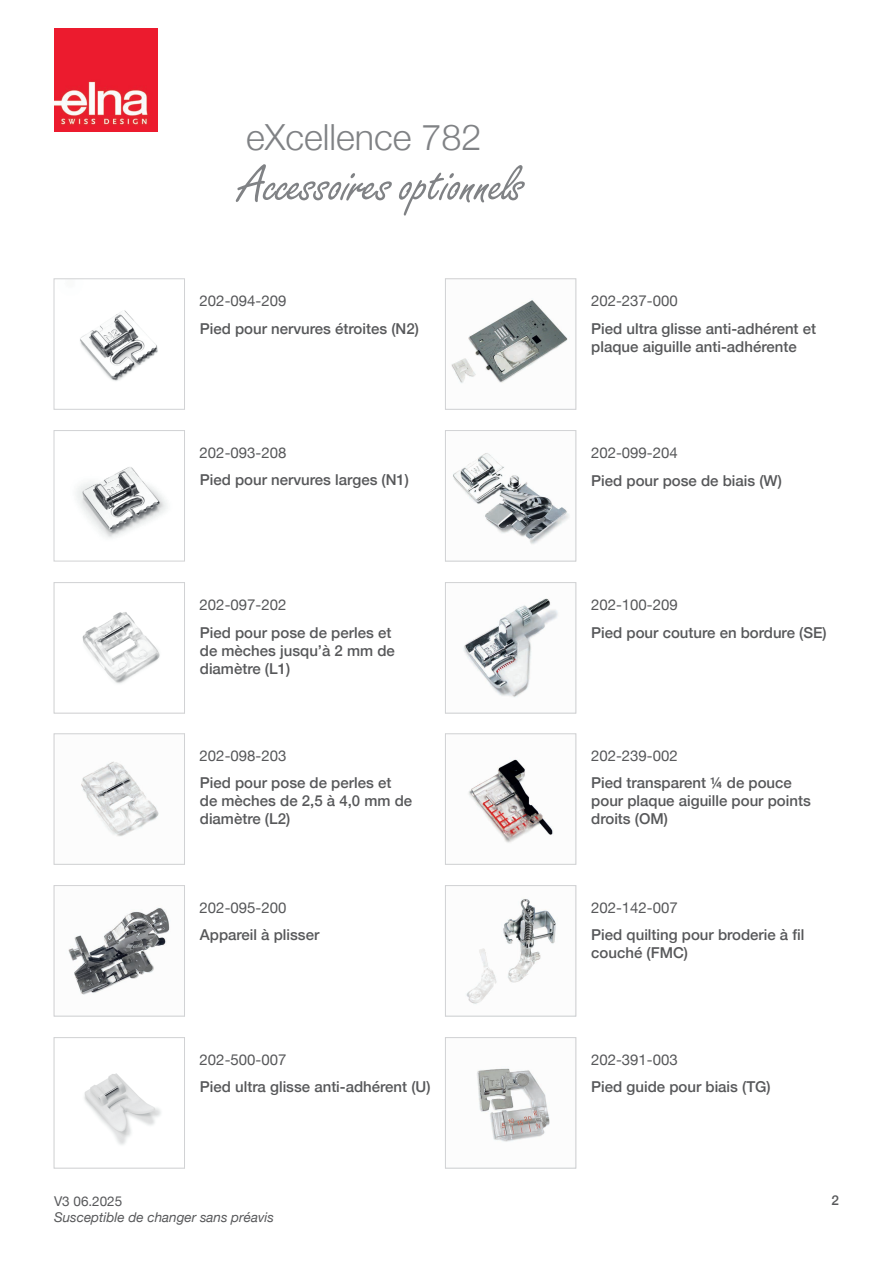
<style>
.page{position:relative;width:893px;height:1263px;background:#fff}
.page>*{position:absolute;margin:0;border:0;box-sizing:border-box;transform-origin:0 0}
.t1{font:52.5px "Freestyle Script Std";color:#808285}
.t2{font:300 36px "Helvetica Neue";color:#808285}
.t3{font:500 15px/18px "Helvetica Neue";color:#57585a}
.t4{font:15px "Helvetica Neue";color:#57585a}
.t5{font:italic 13.5px "Helvetica Neue";color:#57585a}
.t6{font:13.5px "Helvetica Neue";color:#57585a}
.t7{font:500 13.5px "Helvetica Neue";color:#57585a}
</style>
<div class="page">
<img style="left:80px;top:310px;width:78px;height:71px">
<div style="left:54px;top:278px;width:131px;height:132px;border:1px solid #d1d2d4"></div>
<img style="left:76px;top:467px;width:91px;height:71px">
<div style="left:54px;top:430px;width:131px;height:131px;border:1px solid #d1d2d4"></div>
<img style="left:82px;top:612px;width:78px;height:72px">
<div style="left:54px;top:582px;width:131px;height:131px;border:1px solid #d1d2d4"></div>
<img style="left:81px;top:761px;width:78px;height:76px">
<div style="left:54px;top:733px;width:131px;height:132px;border:1px solid #d1d2d4"></div>
<img style="left:68px;top:907px;width:102px;height:88px">
<div style="left:54px;top:885px;width:131px;height:131px;border:1px solid #d1d2d4"></div>
<img style="left:84px;top:1073px;width:77px;height:72px">
<div style="left:54px;top:1037px;width:131px;height:131px;border:1px solid #d1d2d4"></div>
<img style="left:451px;top:300px;width:117px;height:83px">
<div style="left:445px;top:278px;width:131px;height:132px;border:1px solid #d1d2d4"></div>
<img style="left:453px;top:453px;width:116px;height:91px">
<div style="left:445px;top:430px;width:131px;height:131px;border:1px solid #d1d2d4"></div>
<img style="left:463px;top:598px;width:95px;height:100px">
<div style="left:445px;top:582px;width:131px;height:131px;border:1px solid #d1d2d4"></div>
<img style="left:468px;top:759px;width:86px;height:84px">
<div style="left:445px;top:733px;width:131px;height:132px;border:1px solid #d1d2d4"></div>
<img style="left:466px;top:899px;width:90px;height:105px">
<div style="left:445px;top:885px;width:131px;height:131px;border:1px solid #d1d2d4"></div>
<img style="left:477px;top:1068px;width:73px;height:74px">
<div style="left:445px;top:1037px;width:131px;height:131px;border:1px solid #d1d2d4"></div>
<img style="left:54px;top:28px;width:104px;height:104px">
<h2 class="t2" style="left:246px;top:108px;width:237px">eXcellence 782</h2>
<h1 class="t1" style="left:238px;top:153px;width:287px">Accessoires optionnels</h1>
<p class="t4" style="left:200px;top:290px;width:88px">202-094-209</p>
<p class="t4" style="left:591px;top:290px;width:88px">202-237-000</p>
<p class="t3" style="left:200px;top:319px;width:220px">Pied pour nervures étroites (N2)</p>
<p class="t3" style="left:591px;top:319px;width:226px">Pied ultra glisse anti-adhérent et plaque aiguille anti-adhérente</p>
<p class="t4" style="left:200px;top:441px;width:88px">202-093-208</p>
<p class="t4" style="left:591px;top:441px;width:88px">202-099-204</p>
<p class="t3" style="left:200px;top:470px;width:211px">Pied pour nervures larges (N1)</p>
<p class="t3" style="left:591px;top:471px;width:192px">Pied pour pose de biais (W)</p>
<p class="t4" style="left:200px;top:593px;width:88px">202-097-202</p>
<p class="t4" style="left:591px;top:593px;width:88px">202-100-209</p>
<p class="t3" style="left:200px;top:623px;width:197px">Pied pour pose de perles et de mèches jusqu’à 2 mm de diamètre (L1)</p>
<p class="t3" style="left:591px;top:623px;width:237px">Pied pour couture en bordure (SE)</p>
<p class="t4" style="left:200px;top:745px;width:88px">202-098-203</p>
<p class="t4" style="left:591px;top:745px;width:88px">202-239-002</p>
<p class="t3" style="left:200px;top:773px;width:214px">Pied pour pose de perles et de mèches de 2,5 à 4,0 mm de diamètre (L2)</p>
<p class="t3" style="left:591px;top:773px;width:221px">Pied transparent ¼ de pouce pour plaque aiguille pour points droits (OM)</p>
<p class="t4" style="left:200px;top:896px;width:88px">202-095-200</p>
<p class="t4" style="left:591px;top:896px;width:88px">202-142-007</p>
<p class="t3" style="left:200px;top:925px;width:121px">Appareil à plisser</p>
<p class="t3" style="left:591px;top:925px;width:215px">Pied quilting pour broderie à fil couché (FMC)</p>
<p class="t4" style="left:200px;top:1048px;width:88px">202-500-007</p>
<p class="t4" style="left:591px;top:1048px;width:88px">202-391-003</p>
<p class="t3" style="left:200px;top:1077px;width:232px">Pied ultra glisse anti-adhérent (U)</p>
<p class="t3" style="left:591px;top:1077px;width:181px">Pied guide pour biais (TG)</p>
<p class="t6" style="left:54px;top:1191px;width:70px">V3 06.2025</p>
<p class="t7" style="left:831px;top:1189px;width:9px">2</p>
<p class="t5" style="left:54px;top:1207px;width:222px">Susceptible de changer sans préavis</p>
</div>
